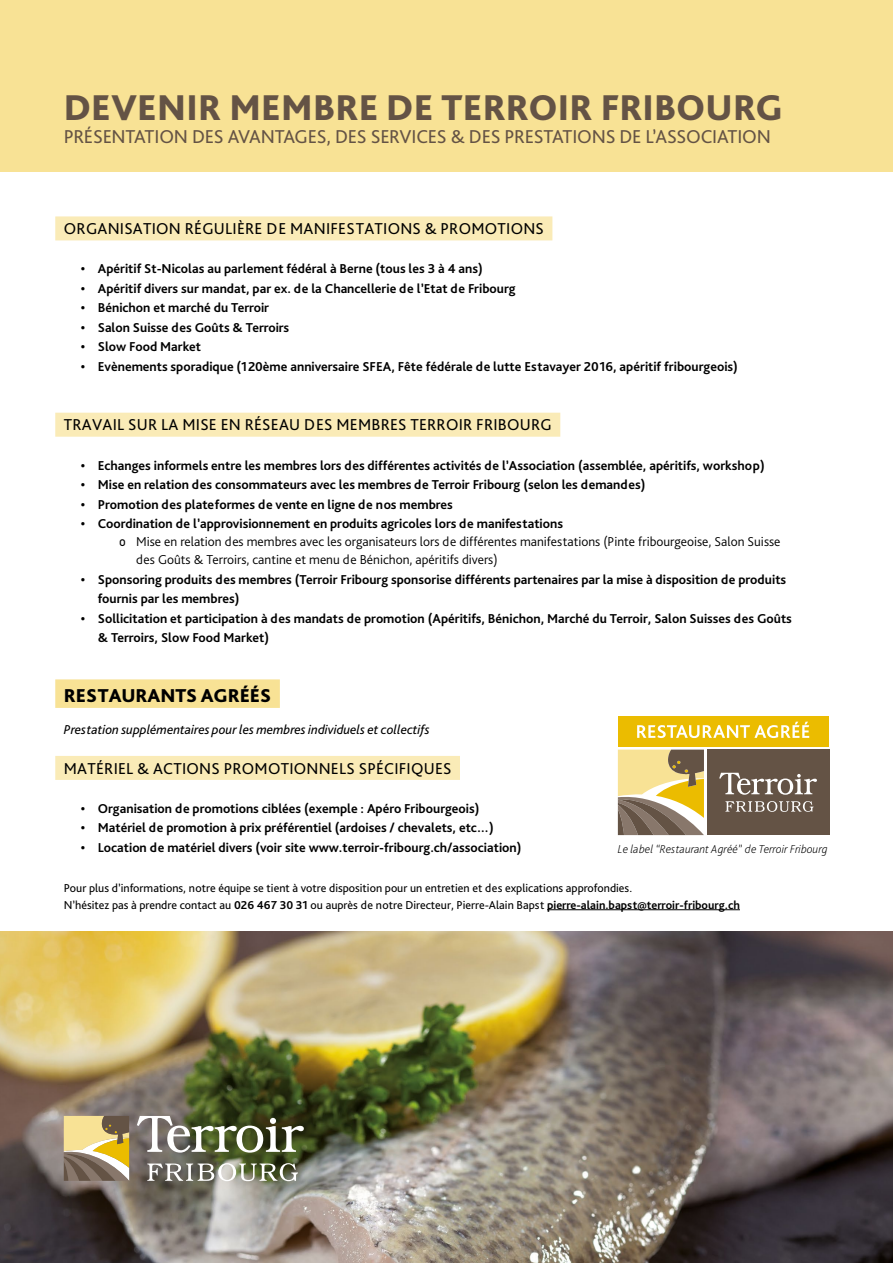
<style>
.page{position:relative;width:893px;height:1263px;background:#fff}
.page>*{position:absolute;margin:0;border:0;box-sizing:border-box;transform-origin:0 0}
.t1{font:800 37.5px "Bliss Pro";letter-spacing:.005em;color:#645345}
.t2{font:19.5px "Bliss Pro";letter-spacing:-.01em;color:#645345}
.t3{font:800 19.5px "Bliss Pro";color:#000}
.t4{font:16.5px "Bliss Pro";letter-spacing:.015em;color:#000}
.t5{font:700 13.5px/19.5px "Bliss Pro";color:#000}
.t6{font:300 13.5px "Bliss Pro";color:#000}
.t7{font:italic 13.5px "Bliss Pro";color:#000}
.t8{font:12px/16.5px "Bliss Pro";color:#000}
.t9{font:italic 200 12px "Bliss Pro";color:#000}
.s1{font-family:"PF Din Text Pro";font-weight:400}
.s2{font-weight:700}
</style>
<div class="page">
<div style="left:55px;top:216px;width:497px;height:24px;background:#faebb7"></div>
<div style="left:55px;top:413px;width:505px;height:24px;background:#faebb7"></div>
<div style="left:55px;top:679px;width:225px;height:29px;background:#f8e295"></div>
<div style="left:55px;top:756px;width:405px;height:24px;background:#faebb7"></div>
<hr style="left:547px;top:909px;width:193px;height:1px;background:#000">
<div style="left:0;top:0;width:893px;height:172px;background:#f8e295"></div>
<div style="left:707px;top:750px;width:122px;height:85px;background:#645345"></div>
<svg style="left:719px;top:773px;width:98px;height:22px"></svg>
<svg style="left:725px;top:801px;width:89px;height:11px"></svg>
<div style="left:618px;top:716px;width:211px;height:30px;background:#ebbc00"></div>
<svg style="left:618px;top:750px;width:86px;height:85px"></svg>
<svg style="left:637px;top:722px;width:172px;height:16px"></svg>
<img style="left:0;top:931px;width:893px;height:332px">
<svg style="left:137px;top:1116px;width:167px;height:36px"></svg>
<svg style="left:147px;top:1163px;width:151px;height:18px"></svg>
<svg style="left:64px;top:1116px;width:65px;height:65px"></svg>
<h1 class="t1" style="left:64px;top:84px;width:721px">DEVENIR MEMBRE DE TERROIR FRIBOURG</h1>
<h2 class="t2" style="left:64px;top:124px;width:709px">PRÉSENTATION DES AVANTAGES, DES SERVICES &amp; DES PRESTATIONS DE L’ASSOCIATION</h2>
<p class="t4" style="left:64px;top:218px;width:23px">Organisation</p>
<p class="t4" style="left:185px;top:218px;width:164px">régulière de manifestations</p>
<p class="t4" style="left:425px;top:218px;width:27px">&amp; pro</p>
<p class="t4" style="left:471px;top:218px;width:24px">motions</p>
<p class="t5" style="left:81px;top:259px;width:404px">• Apéritif St-Nicolas au parlement fédéral à Berne (tous les 3 à 4 ans)</p>
<p class="t5" style="left:81px;top:278px;width:436px">• Apéritif divers sur mandat, par ex. de la Chancellerie de l’Etat de Fribourg</p>
<p class="t5" style="left:81px;top:298px;width:190px">• Bénichon et marché du Terroir</p>
<p class="t5" style="left:81px;top:317px;width:210px">• Salon Suisse des Goûts &amp; Terroirs</p>
<p class="t5" style="left:81px;top:337px;width:122px">• Slow Food Market</p>
<p class="t5" style="left:81px;top:356px;width:659px">• Evènements sporadique (120ème anniversaire SFEA, Fête fédérale de lutte Estavayer 2016, apéritif fribourgeois)</p>
<p class="t4" style="left:64px;top:415px;width:18px">Travail</p>
<p class="t4" style="left:128px;top:415px;width:126px">sur la mise en résea</p>
<p class="t4" style="left:289px;top:415px;width:25px">u des</p>
<p class="t4" style="left:336px;top:415px;width:54px">membres</p>
<p class="t4" style="left:410px;top:415px;width:19px">Terroir</p>
<p class="t4" style="left:476px;top:415px;width:65px">Fribourg</p>
<p class="t5" style="left:81px;top:455px;width:685px">• Echanges informels entre les membres lors des différentes activités de l’Association (assemblée, apéritifs, workshop)</p>
<p class="t5" style="left:81px;top:474px;width:566px">• Mise en relation des consommateurs avec les membres de Terroir Fribourg (selon les demandes)</p>
<p class="t5" style="left:81px;top:494px;width:374px">• Promotion des plateformes de vente en ligne de nos membres</p>
<p class="t5" style="left:81px;top:513px;width:484px">• Coordination de l’approvisionnement en produits agricoles lors de manifestations</p>
<p class="t6" style="left:119px;top:533px;width:663px"><span class="s1">̗</span> Mise en relation des membres avec les organisateurs lors de différentes manifestations (Pinte fribourgeoise, Salon Suisse</p>
<p class="t6" style="left:136px;top:551px;width:363px">des Goûts &amp; Terroirs, cantine et menu de Bénichon, apéritifs divers)</p>
<p class="t5" style="left:98px;top:569px;width:690px;text-indent:-17px">• Sponsoring produits des membres (Terroir Fribourg sponsorise différents partenaires par la mise à disposition de produits fournis par les membres)</p>
<p class="t5" style="left:98px;top:608px;width:696px;text-indent:-17px">• Sollicitation et participation à des mandats de promotion (Apéritifs, Bénichon, Marché du Terroir, Salon Suisses des Goûts &amp; Terroirs, Slow Food Market)</p>
<h2 class="t3" style="left:64px;top:683px;width:25px">RESTAURANTS</h2>
<h2 class="t3" style="left:201px;top:683px;width:14px">AGR</h2>
<h2 class="t3" style="left:240px;top:683px;width:31px">ÉÉS</h2>
<p class="t7" style="left:64px;top:721px;width:367px">Prestation supplémentaires pour les membres individuels et collectifs</p>
<p class="t4" style="left:64px;top:758px;width:10px">Matériel</p>
<p class="t4" style="left:137px;top:758px;width:27px">&amp; actions</p>
<p class="t4" style="left:224px;top:758px;width:11px">pro</p>
<p class="t4" style="left:255px;top:758px;width:24px">motionnels</p>
<p class="t4" style="left:359px;top:758px;width:9px">spéci</p>
<p class="t4" style="left:399px;top:758px;width:45px">fiques</p>
<p class="t5" style="left:81px;top:798px;width:400px">• Organisation de promotions ciblées (exemple : Apéro Fribourgeois)</p>
<p class="t5" style="left:81px;top:818px;width:414px">• Matériel de promotion à prix préférentiel (ardoises / chevalets, etc…)</p>
<p class="t5" style="left:81px;top:837px;width:442px">• Location de matériel divers (voir site www.terroir-fribourg.ch/association)</p>
<p class="t8" style="left:64px;top:879px;width:678px">Pour plus d’informations, notre équipe se tient à votre disposition pour un entretien et des explications approfondies.<br>N’hésitez pas à prendre contact au <span class="s2">026 467 30 31</span> ou auprès de notre Directeur, Pierre-Alain Bapst <span class="s2">pierre-alain.bapst@terroir-fribourg.ch</span></p>
<p class="t9" style="left:618px;top:841px;width:211px">Le label “Restaurant Agréé” de Terroir Fribourg</p>
</div>
